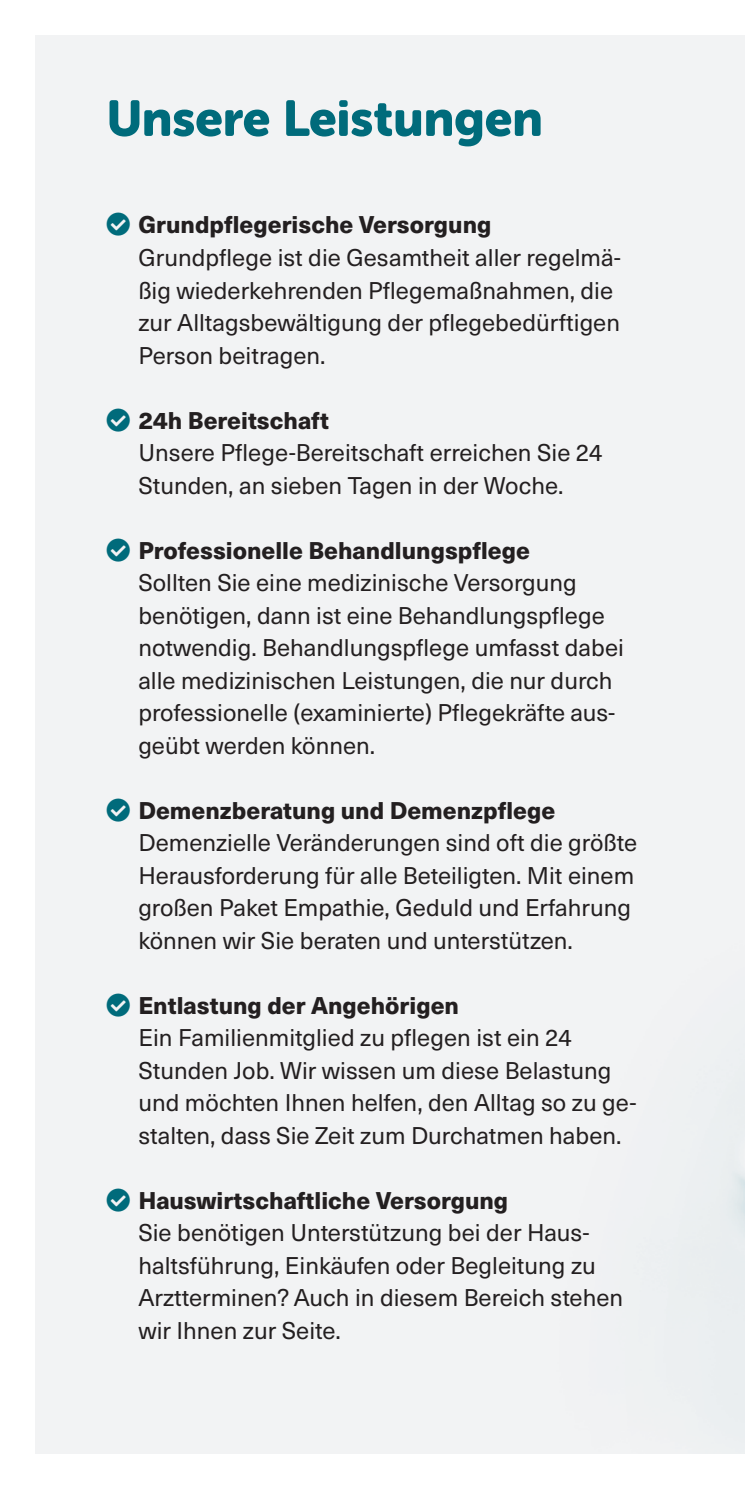
<style>
.page{position:relative;width:745px;height:1489px;background:#fff}
.page>*{position:absolute;margin:0;border:0;box-sizing:border-box;transform-origin:0 0}
.t1{font:50px "Museo Sans Rounded 900";color:#006b7b}
.t2{font:23.75px/32.5px "Neue Haas Unica W1 G";color:#231f20}
.t3{font:800 23.75px "Neue Haas Unica W1 G";color:#231f20}
</style>
<div class="page">
<div style="left:35px;top:35px;width:709px;height:1418px;background:#f2f3f4"></div>
<h1 class="t1" style="left:106px;top:90px;width:437px">Unsere Leistungen</h1>
<p class="t3" style="left:138px;top:215px;width:354px">Grundpflegerische Versorgung</p>
<p class="t2" style="left:138px;top:242px;width:483px">Grundpflege ist die Gesamtheit aller regelmä&shy;ßig wiederkehrenden Pflegemaßnahmen, die zur Alltagsbewältigung der pflegebedürftigen Person beitragen.</p>
<p class="t3" style="left:138px;top:410px;width:192px">24h Bereitschaft</p>
<p class="t2" style="left:138px;top:436px;width:465px">Unsere Pflege-Bereitschaft erreichen Sie 24<br>Stunden, an sieben Tagen in der Woche.</p>
<p class="t3" style="left:138px;top:540px;width:393px">Professionelle Behandlungspflege</p>
<p class="t2" style="left:138px;top:566px;width:486px">Sollten Sie eine medizinische Versorgung benötigen, dann ist eine Behandlungspflege notwendig. Behandlungspflege umfasst dabei alle medizinischen Leistungen, die nur durch professionelle (examinierte) Pflegekräfte aus&shy;geübt werden können.</p>
<p class="t3" style="left:138px;top:800px;width:418px">Demenzberatung und Demenzpflege</p>
<p class="t2" style="left:138px;top:826px;width:500px">Demenzielle Veränderungen sind oft die größte Herausforderung für alle Beteiligten. Mit einem großen Paket Empathie, Geduld und Erfahrung können wir Sie beraten und unterstützen.</p>
<p class="t3" style="left:138px;top:995px;width:322px">Entlastung der Angehörigen</p>
<p class="t2" style="left:138px;top:1021px;width:499px">Ein Familienmitglied zu pflegen ist ein 24<br>Stunden Job. Wir wissen um diese Belastung und möchten Ihnen helfen, den Alltag so zu ge&shy;stalten, dass Sie Zeit zum Durchatmen haben.</p>
<p class="t3" style="left:138px;top:1190px;width:371px">Hauswirtschaftliche Versorgung</p>
<p class="t2" style="left:138px;top:1216px;width:486px">Sie benötigen Unterstützung bei der Haus&shy;haltsführung, Einkäufen oder Begleitung zu Arztterminen? Auch in diesem Bereich stehen wir Ihnen zur Seite.</p>
</div>
